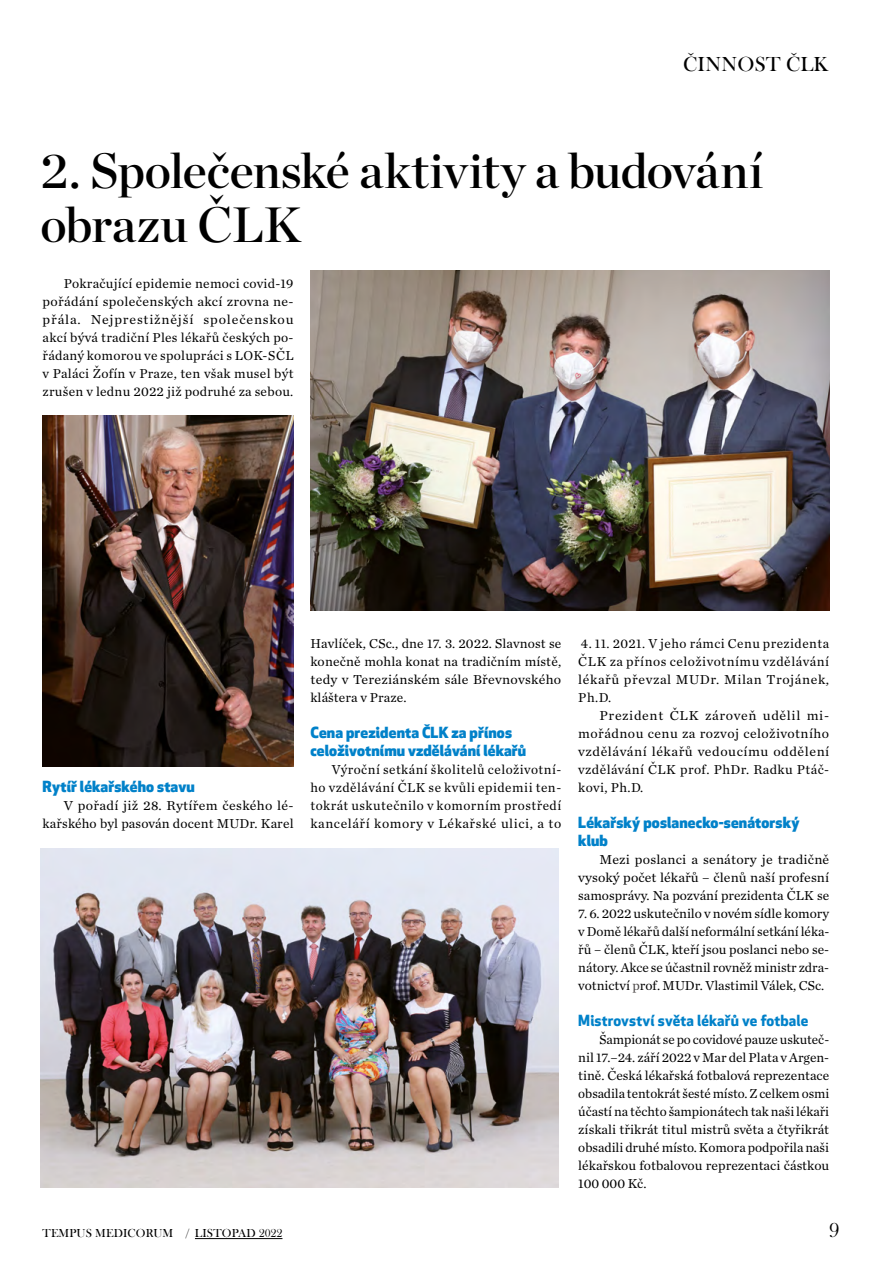
<style>
.page{position:relative;width:893px;height:1263px;background:#fff}
.page>*{position:absolute;margin:0;border:0;box-sizing:border-box;transform-origin:0 0}
.t1{font:49.5px/54px "Chronicle Display Semi";letter-spacing:-.01em;color:#000}
.t2{font:21px "Baskerville Old Face DOT";letter-spacing:.015em;color:#000}
.t3{font:800 15px/18px "Apex New";letter-spacing:.01em;color:#0081c9}
.t4{font:700 15px "Apex New";letter-spacing:.01em;color:#0081c9}
.t5{font:13.5px/18px "Chronicle Text G1";letter-spacing:.02em;color:#000;text-align:justify}
.t6{font:12px "Baskerville Old Face DOT";letter-spacing:.015em;color:#000}
.s1{color:#4a4645}
</style>
<div class="page">
<hr style="left:195px;top:1238px;width:87px;height:1px;background:#000">
<img style="left:43px;top:416px;width:250px;height:350px">
<img style="left:41px;top:849px;width:518px;height:339px">
<img style="left:310px;top:270px;width:519px;height:340px">
<h2 class="t2" style="left:683px;top:53px;width:147px">ČINNOST ČLK</h2>
<h1 class="t1" style="left:41px;top:141px;width:724px">2. Společenské aktivity a budování obrazu ČLK</h1>
<p class="t5" style="left:43px;top:274px;width:252px;text-indent:21px">Pokračující epidemie nemoci covid-19 pořádání společenských akcí zrovna ne&shy;přála. Nejprestižnější společenskou akcí bývá tradiční Ples lékařů českých po&shy;řádaný komorou ve spolupráci s LOK-SČL v Paláci Žofín v Praze, ten však musel být zrušen v lednu 2022 již podruhé za sebou.</p>
<p class="t3" style="left:43px;top:777px;width:154px">Rytíř lékařského stavu</p>
<p class="t5" style="left:43px;top:796px;width:252px;text-align:right">V pořadí již 28. Rytířem českého lé&shy;kařského byl pasován docent MUDr. Karel</p>
<p class="t5" style="left:310px;top:634px;width:252px">Havlíček, CSc., dne 17. 3. 2022. Slavnost se konečně mohla konat na tradičním místě, tedy v Tereziánském sále Břevnovského kláštera v Praze.</p>
<p class="t3" style="left:310px;top:723px;width:217px">Cena prezidenta ČLK za přínos celoživotnímu vzdělávání lékařů</p>
<p class="t5" style="left:310px;top:760px;width:252px;text-indent:21px">Výroční setkání školitelů celoživotní&shy;ho vzdělávání ČLK se kvůli epidemii ten&shy;tokrát uskutečnilo v komorním prostředí kanceláří komory v Lékařské ulici, a to</p>
<p class="t5" style="left:578px;top:634px;width:252px">4. 11. 2021. V jeho rámci Cenu prezidenta ČLK za přínos celoživotnímu vzdělávání lékařů převzal MUDr. Milan Trojánek, Ph.D.</p>
<p class="t5" style="left:578px;top:706px;width:253px;text-indent:21px">Prezident ČLK zároveň udělil mi&shy;mořádnou cenu za rozvoj celoživotního vzdělávání lékařů vedoucímu oddělení vzdělávání ČLK prof. PhDr. Radku Ptáč&shy;kovi, Ph.D.</p>
<p class="t3" style="left:578px;top:813px;width:223px">Lékařský poslanecko-senátorský klub</p>
<p class="t5" style="left:578px;top:850px;width:253px;text-indent:21px">Mezi poslanci a senátory je tradičně vysoký počet lékařů – členů naší profesní samosprávy. Na pozvání prezidenta ČLK se</p>
<p class="t5" style="left:578px;top:904px;width:252px">7. 6. 2022 uskutečnilo v novém sídle komory v Domě lékařů další neformální setkání léka&shy;řů – členů ČLK, kteří jsou poslanci nebo se&shy;nátory. Akce se účastnil rovněž ministr zdra&shy;votnictví <span class="s1">p</span>rof. MUDr. Vlastimil Válek, CSc.</p>
<p class="t4" style="left:578px;top:1010px;width:232px">Mistrovství světa lékařů ve fotbale</p>
<p class="t5" style="left:578px;top:1030px;width:252px;text-indent:21px">Šampionát se po covidové pauze uskuteč&shy;nil 17.–24. září 2022 v Mar del Plata v Argen&shy;tině. Česká lékařská fotbalová reprezentace obsadila tentokrát šesté místo. Z celkem osmi účastí na těchto šampionátech tak naši lékaři získali třikrát titul mistrů světa a čtyřikrát obsadili druhé místo. Komora podpořila naši lékařskou fotbalovou reprezentaci částkou 100 000 Kč.</p>
<p class="t6" style="left:43px;top:1227px;width:241px">TEMPUS MEDICORUM / LISTOPAD 2022</p>
<h2 class="t2" style="left:829px;top:1219px;width:12px">9</h2>
</div>
